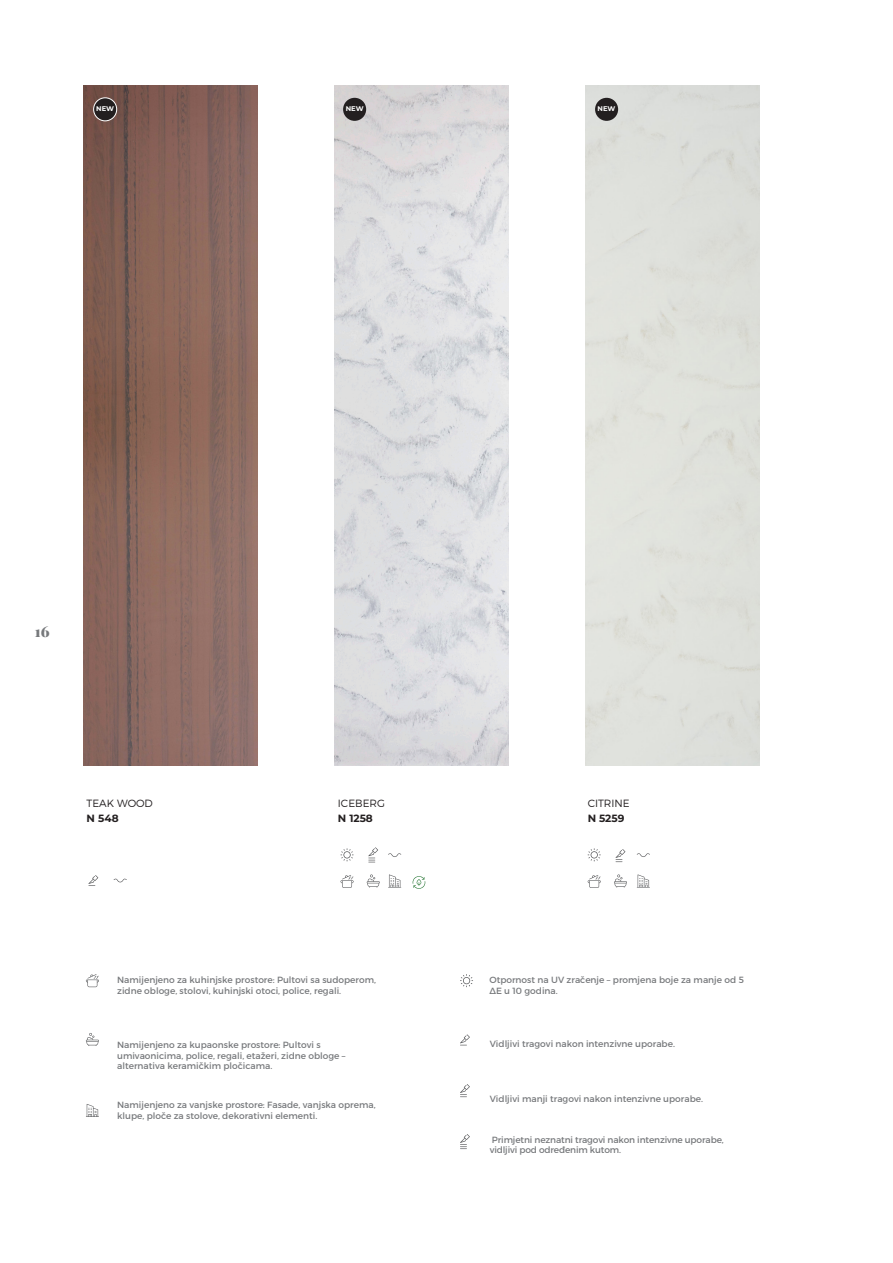
<style>
.page{position:relative;width:893px;height:1263px;background:#fff}
.page>*{position:absolute;margin:0;border:0;box-sizing:border-box;transform-origin:0 0}
.t1{font:900 15px "Playfair Display";color:#76787b}
.Besedilo_HRV_2023{font:300 10.5px "Montserrat";color:#231f20}
.Besedilo_HRV_2023-2{font:700 10.5px "Montserrat";color:#231f20}
.t2{font:9px/10.8px "Montserrat";color:#76787b}
.t3{font:700 6.75px "Montserrat";letter-spacing:-.005em;color:#fff}
</style>
<div class="page">
<img style="left:84px;top:86px;width:174px;height:679px">
<img style="left:334px;top:86px;width:175px;height:679px">
<div style="left:94px;top:98px;width:23px;height:23px;background:#231f20;border-radius:50%"></div>
<div style="left:93px;top:98px;width:24px;height:23px;border:1px solid #fff;border-radius:50%"></div>
<div style="left:343px;top:98px;width:23px;height:23px;background:#231f20;border-radius:50%"></div>
<div style="left:595px;top:98px;width:23px;height:23px;background:#231f20;border-radius:50%"></div>
<svg style="left:340px;top:848px;width:14px;height:13px"></svg>
<svg style="left:588px;top:848px;width:13px;height:13px"></svg>
<svg style="left:368px;top:847px;width:10px;height:16px"></svg>
<svg style="left:388px;top:853px;width:13px;height:4px"></svg>
<svg style="left:637px;top:853px;width:13px;height:4px"></svg>
<svg style="left:340px;top:875px;width:14px;height:13px"></svg>
<svg style="left:588px;top:875px;width:13px;height:13px"></svg>
<svg style="left:367px;top:874px;width:13px;height:13px"></svg>
<svg style="left:614px;top:874px;width:13px;height:13px"></svg>
<svg style="left:389px;top:874px;width:12px;height:13px"></svg>
<svg style="left:637px;top:874px;width:13px;height:13px"></svg>
<svg style="left:616px;top:849px;width:9px;height:13px"></svg>
<svg style="left:86px;top:974px;width:13px;height:13px"></svg>
<svg style="left:86px;top:1033px;width:13px;height:13px"></svg>
<svg style="left:86px;top:1104px;width:13px;height:13px"></svg>
<svg style="left:460px;top:974px;width:13px;height:13px"></svg>
<svg style="left:460px;top:1134px;width:10px;height:15px"></svg>
<svg style="left:460px;top:1034px;width:10px;height:12px"></svg>
<svg style="left:460px;top:1084px;width:10px;height:13px"></svg>
<svg style="left:413px;top:876px;width:12px;height:13px"></svg>
<svg style="left:88px;top:875px;width:10px;height:11px"></svg>
<svg style="left:114px;top:879px;width:13px;height:3px"></svg>
<p class="t3" style="left:96px;top:104px;width:19px">NEW</p>
<p class="t3" style="left:346px;top:104px;width:19px">NEW</p>
<p class="t3" style="left:598px;top:104px;width:19px">NEW</p>
<h1 class="t1" style="left:35px;top:620px;width:16px">16</h1>
<p class="Besedilo_HRV_2023" style="left:87px;top:797px;width:68px">TEAK WOOD</p>
<p class="Besedilo_HRV_2023-2" style="left:87px;top:811px;width:33px">N 548</p>
<p class="Besedilo_HRV_2023" style="left:338px;top:797px;width:49px">ICEBERG</p>
<p class="Besedilo_HRV_2023-2" style="left:338px;top:811px;width:36px">N 1258</p>
<p class="t2" style="left:117px;top:974px;width:260px">Namijenjeno za kuhinjske prostore: Pultovi sa sudoperom, zidne obloge, stolovi, kuhinjski otoci, police, regali.</p>
<p class="t2" style="left:117px;top:1039px;width:230px">Namijenjeno za kupaonske prostore: Pultovi s umivaonicima, police, regali, etažeri, zidne obloge – alternativa keramičkim pločicama.</p>
<p class="t2" style="left:117px;top:1099px;width:260px">Namijenjeno za vanjske prostore: Fasade, vanjska oprema, klupe, ploče za stolove, dekorativni elementi.</p>
<p class="Besedilo_HRV_2023" style="left:588px;top:797px;width:44px">CITRINE</p>
<p class="Besedilo_HRV_2023-2" style="left:588px;top:811px;width:38px">N 5259</p>
<p class="t2" style="left:489px;top:974px;width:256px">Otpornost na UV zračenje – promjena boje za manje od 5<br>ΔE u 10 godina.</p>
<p class="t2" style="left:490px;top:1038px;width:187px">Vidljivi tragovi nakon intenzivne uporabe.</p>
<p class="t2" style="left:490px;top:1093px;width:215px">Vidljivi manji tragovi nakon intenzivne uporabe.</p>
<p class="t2" style="left:490px;top:1134px;width:235px">Primjetni neznatni tragovi nakon intenzivne uporabe, vidljivi pod određenim kutom.</p>
</div>
